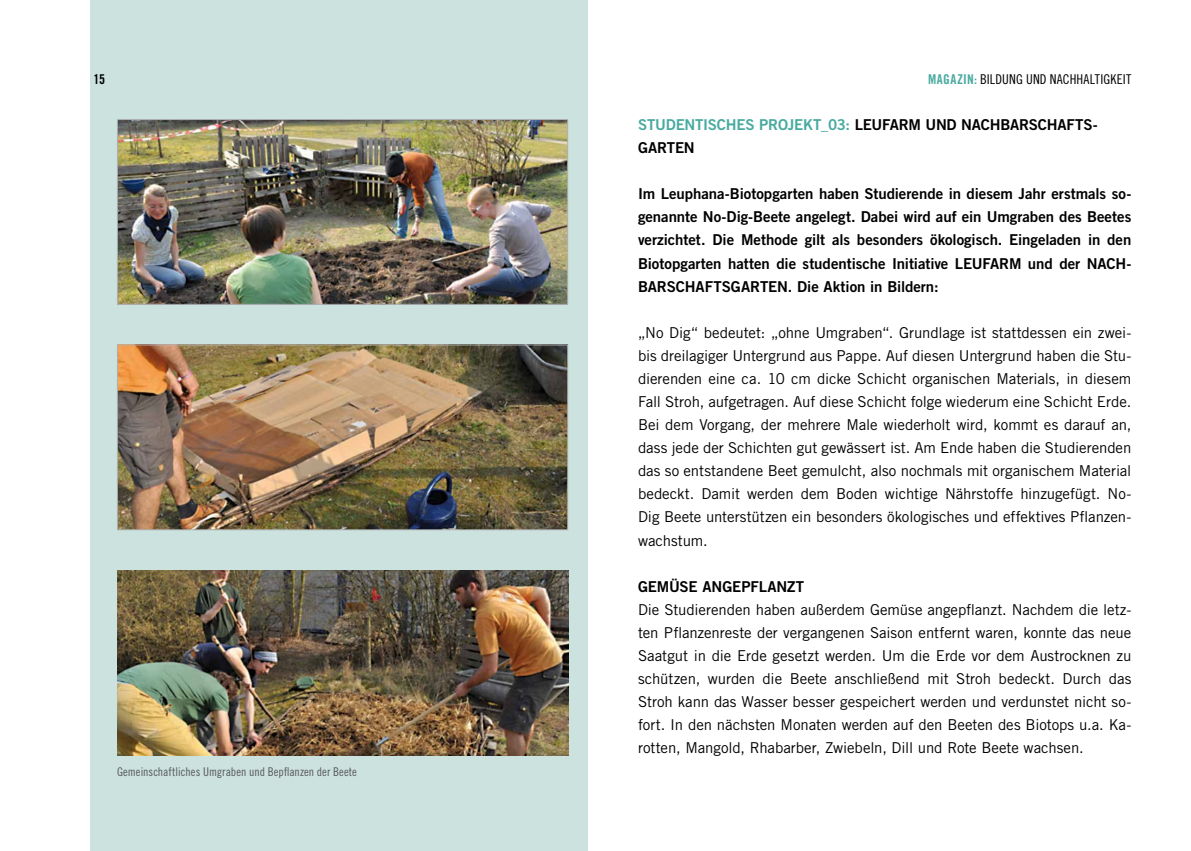
<style>
.page{position:relative;width:1191px;height:851px;background:#fff}
.page>*{position:absolute;margin:0;border:0;box-sizing:border-box;transform-origin:0 0}
.t1{font:15px/23.1px "Trade Gothic LT Std";color:#000;text-align:justify}
.t2{font:15px/23.1px "Trade Gothic LT Std Bd 2";letter-spacing:-.005em;color:#000;text-align:justify}
.t3{font:15px "Trade Gothic LT Std Bd 2";letter-spacing:-.015em;color:#49aaa0}
.t4{font:13.5px "Trade Gothic LT Std Cn 18";letter-spacing:.015em;color:#000}
.t5{font:13.5px "Trade Gothic LT Std Bd Cn 20";color:#000}
.t6{font:12px "Trade Gothic LT Std Cn 18";color:#58585a}
.s1{font-family:"Trade Gothic LT Std Bd Cn 20";color:#49aaa0}
.s2{color:#000}
</style>
<div class="page">
<div style="left:90px;top:0;width:497px;height:850px;background:#cce2de"></div>
<img style="left:119px;top:121px;width:447px;height:182px">
<div style="left:117px;top:119px;width:451px;height:186px;border:1px solid #b0b1b3"></div>
<img style="left:119px;top:346px;width:447px;height:182px">
<div style="left:117px;top:344px;width:451px;height:186px;border:1px solid #b0b1b3"></div>
<img style="left:117px;top:570px;width:451px;height:185px">
<p class="t5" style="left:94px;top:71px;width:13px">15</p>
<p class="t6" style="left:117px;top:764px;width:241px">Gemeinschaftliches Umgraben und Bepflanzen der Beete</p>
<p class="t4" style="left:928px;top:71px;width:205px"><span class="s1">MAGAZIN:</span> Bildung und Nachhaltigkeit</p>
<p class="t3" style="left:638px;top:115px;width:28px">Stude</p>
<p class="t3" style="left:684px;top:115px;width:189px">ntisches Projekt_03: <span class="s2">Leufarm</span></p>
<p class="t2" style="left:925px;top:113px;width:85px">und Nachbars</p>
<p class="t2" style="left:1038px;top:113px;width:61px">chafts-</p>
<p class="t2" style="left:638px;top:136px;width:11px">gar</p>
<p class="t2" style="left:667px;top:136px;width:29px">ten</p>
<p class="t2" style="left:638px;top:182px;width:495px">I m Leuphana-Biotopgarten haben Studierende in diesem Jahr erstmals so&shy;genannte No-Dig-Beete angelegt. Dabei wird auf ein Umgraben des Beetes verzichtet. Die Methode gilt als besonders ökologisch. Eingeladen in den Biotopgarten hatten die studentische I nitiative Leufarm</p>
<p class="t2" style="left:1028px;top:251px;width:105px">und der Nach-</p>
<p class="t2" style="left:638px;top:274px;width:10px">bars</p>
<p class="t2" style="left:676px;top:274px;width:57px">chaftsgar</p>
<p class="t2" style="left:760px;top:274px;width:180px">ten. Die Aktion in Bildern:</p>
<p class="t1" style="left:638px;top:320px;width:495px">„No Dig“ bedeutet: „ohne U mgraben“. Grundlage ist stattdessen ein zwei&shy;bis dreilagiger U ntergrund aus Pappe. Auf diesen U ntergrund haben die Stu&shy;dierenden eine ca. 10 cm dicke Schicht organischen Materials, in diesem Fall Stroh, aufgetragen. Auf diese Schicht folge wiederum eine Schicht Erde.<br>Bei dem Vorgang, der mehrere Male wiederholt wird, kommt es darauf an, dass jede der Schichten gut gewässert ist. Am Ende haben die Studierenden das so entstandene Beet gemulcht, also nochmals mit organischem Material bedeckt. Damit werden dem Boden wichtige N ährstoffe hinzugefügt. N o-Dig Beete unterstützen ein besonders ökologisches und effektives Pflanzen&shy;wachstum.</p>
<p class="t2" style="left:638px;top:574px;width:149px">GEMÜSE ANGEPFLANZT</p>
<p class="t1" style="left:638px;top:597px;width:495px">Die Studierenden haben außerdem Gemüse angepflanzt. Nachdem die letz&shy;ten Pflanzenreste der vergangenen Saison entfernt waren, konnte das neue Saatgut in die Erde gesetzt werden. U m die Erde vor dem Austrocknen zu schützen, wurden die Beete anschließend mit Stroh bedeckt. Durch das Stroh kann das Wasser besser gespeichert werden und verdunstet nicht so&shy;fort. I n den nächsten Monaten werden auf den Beeten des Biotops u.a. Ka&shy;rotten, Mangold, Rhabarber, Zwiebeln, Dill und Rote Beete wachsen.</p>
</div>
